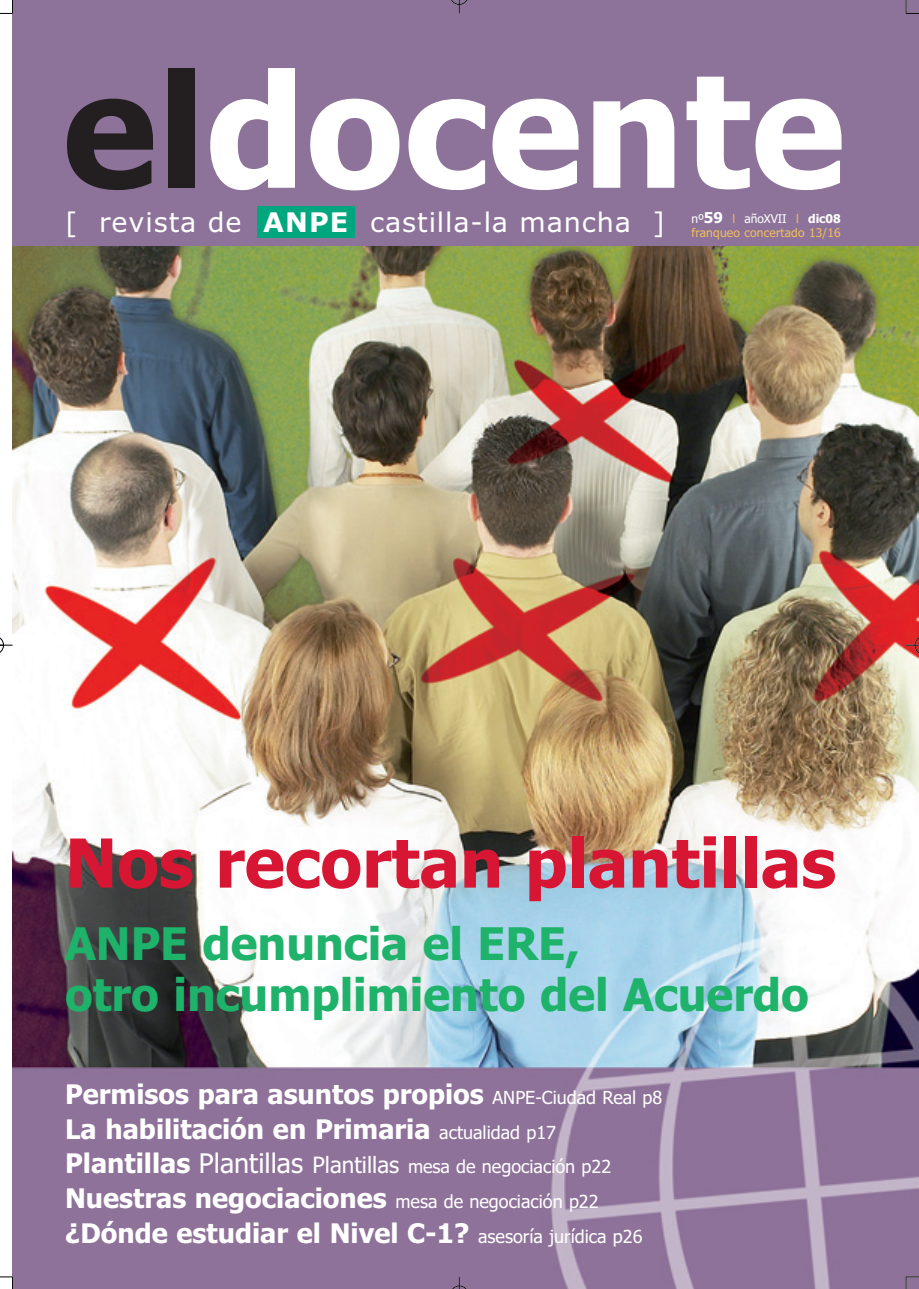
<style>
.page{position:relative;width:919px;height:1289px;background:#fff}
.page>*{position:absolute;margin:0;border:0;box-sizing:border-box;transform-origin:0 0}
.t1{font:700 157.5px "Tahoma";letter-spacing:.005em;color:#fff}
.t2{font:700 67.5px "Tahoma";color:#d71634}
.t3{font:700 45px/51px "Tahoma";color:#1eb26a}
.t4{font:700 27px/34.5px "Tahoma";color:#fff}
.t5{font:27px "Verdana";letter-spacing:.03em;color:#fff}
.t6{font:18px "Tahoma";color:#fff}
.t7{font:12px/14.2px "Tahoma";letter-spacing:.015em;color:#f1be5b}
.s1{color:#231f20}
.s2{font-weight:700}
.s3{color:#fff}
.s4{font-weight:700;font-size:15px;color:#fff}
.s5{font-weight:700;color:#fff}
.s6{font-weight:400;font-size:18px}
.s7{font-weight:700;font-size:27px}
.s8{font-size:27px}
.s9{font-size:22.5px}
</style>
<div class="page">
<img style="left:13px;top:246px;width:905px;height:1042px">
<div style="left:13px;top:1px;width:905px;height:245px;background:#8d7299"></div>
<div style="left:257px;top:206px;width:97px;height:32px;background:#00a77e"></div>
<svg style="left:0;top:0;width:13px;height:14px"></svg>
<svg style="left:905px;top:0;width:13px;height:14px"></svg>
<svg style="left:0;top:1276px;width:13px;height:12px"></svg>
<svg style="left:905px;top:1276px;width:13px;height:12px"></svg>
<svg style="left:450px;top:0;width:18px;height:13px"></svg>
<svg style="left:450px;top:1276px;width:18px;height:12px"></svg>
<svg style="left:0;top:637px;width:13px;height:16px"></svg>
<svg style="left:905px;top:635px;width:13px;height:19px"></svg>
<h1 class="t1" style="left:63px;top:68px;width:783px"><span class="s1">el</span>docente</h1>
<p class="t5" style="left:65px;top:211px;width:178px">[ revista de</p>
<p class="t5" style="left:263px;top:211px;width:403px"><span class="s2">ANPE</span> castilla-la mancha ]</p>
<p class="t7" style="left:691px;top:212px;width:151px"><span class="s3">nº</span><span class="s4">59</span> l <span class="s3">añoXVII</span> l <span class="s5">dic08 </span>franqueo concertado 13/16</p>
<h2 class="t2" style="left:65px;top:836px;width:772px">Nos recortan plantillas</h2>
<h3 class="t3" style="left:65px;top:922px;width:745px">ANPE denuncia el ERE,<br>otro incumplimiento del Acuerdo</h3>
<p class="t4" style="left:65px;top:1079px;width:598px">Permisos para asuntos propios <span class="s6">ANPE-Ciudad Real p8<br></span>La habilitación en Primaria <span class="s6">actualidad p17</span></p>
<p class="t6" style="left:65px;top:1159px;width:547px"><span class="s7">Plantillas</span> <span class="s8">Plantillas</span> <span class="s9">Plantillas</span> mesa de negociación p22</p>
<p class="t4" style="left:65px;top:1183px;width:579px">Nuestras negociaciones <span class="s6">mesa de negociación p22 </span>¿Dónde estudiar el Nivel C-1? <span class="s6">asesoría jurídica p26</span></p>
</div>
